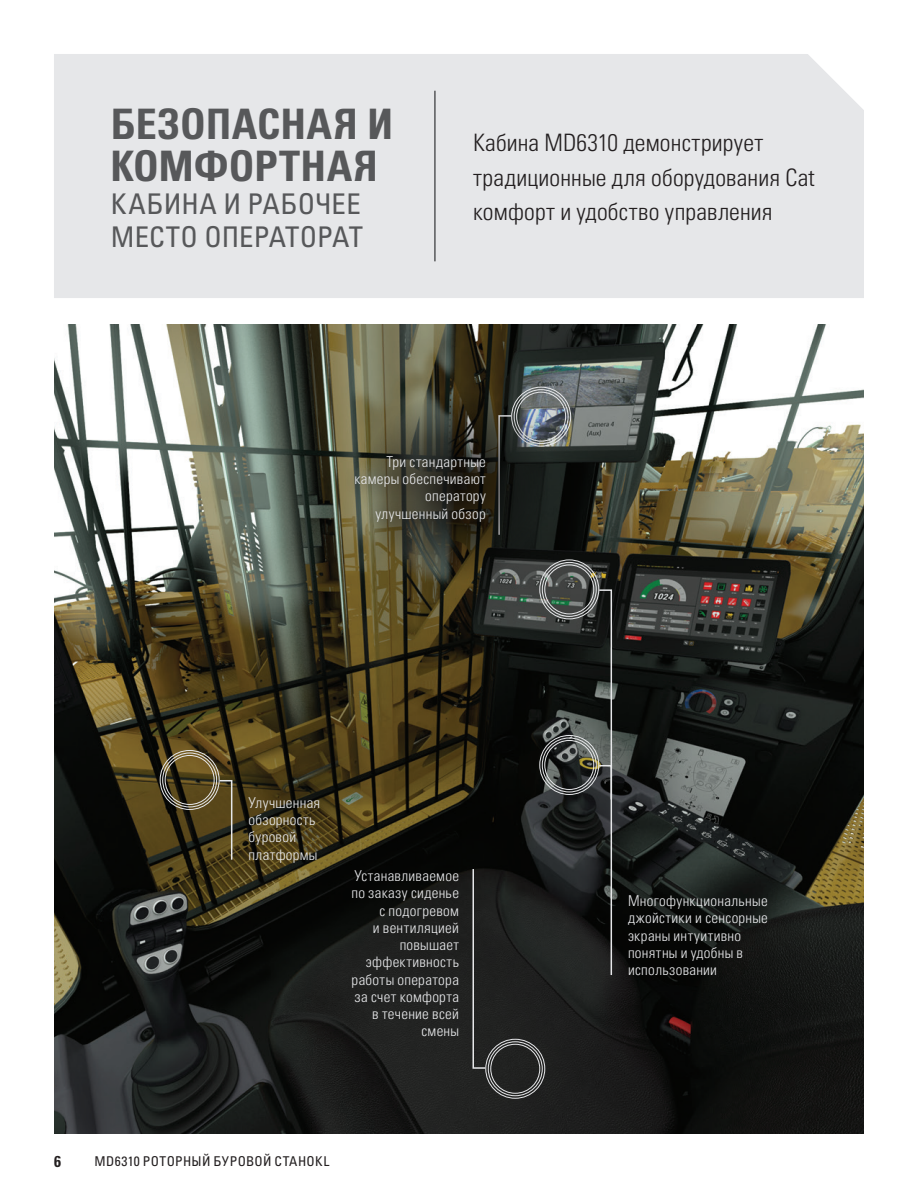
<style>
.page{position:relative;width:918px;height:1188px;background:#fff}
.page>*{position:absolute;margin:0;border:0;box-sizing:border-box;transform-origin:0 0}
.Copy{font:42px/42px "Univers LTCYR 67 Bold Cond";color:#57585a}
.Copy-2{font:condensed 28.5px/33px "Univers LTCYR 57";letter-spacing:.005em;color:#57585a}
.Copy-3{font:24px/34.5px "Univers LTCYR 47 Light Cond";letter-spacing:.01em;color:#231f20}
.t1{font:700 condensed 15.75px "Univers LT Std";color:#231f20}
.Copy-4{font:15px/17.2px "Univers LTCYR 47 Light Cond";letter-spacing:.02em;color:#e6e7e9;text-align:right}
.t2{font:condensed 13.5px "Univers LTCYR 57";letter-spacing:.025em;color:#231f20}
</style>
<div class="page">
<img style="left:54px;top:324px;width:810px;height:810px">
<div style="left:54px;top:54px;width:810px;height:244px;background:#e6e7e9"></div>
<div style="left:514px;top:389px;width:55px;height:55px;border:1px solid #e6e7e9;border-radius:50%"></div>
<div style="left:516px;top:392px;width:50px;height:50px;border:1px solid #e6e7e9;border-radius:50%"></div>
<div style="left:539px;top:735px;width:60px;height:60px;border:1px solid #e6e7e9;border-radius:50%"></div>
<div style="left:542px;top:737px;width:55px;height:55px;border:1px solid #e6e7e9;border-radius:50%"></div>
<div style="left:544px;top:740px;width:50px;height:50px;border:1px solid #e6e7e9;border-radius:50%"></div>
<div style="left:539px;top:559px;width:60px;height:60px;border:1px solid #e6e7e9;border-radius:50%"></div>
<div style="left:542px;top:562px;width:55px;height:55px;border:1px solid #e6e7e9;border-radius:50%"></div>
<div style="left:544px;top:564px;width:50px;height:50px;border:1px solid #e6e7e9;border-radius:50%"></div>
<div style="left:160px;top:750px;width:60px;height:60px;border:1px solid #e6e7e9;border-radius:50%"></div>
<div style="left:162px;top:752px;width:55px;height:55px;border:1px solid #e6e7e9;border-radius:50%"></div>
<div style="left:165px;top:755px;width:50px;height:50px;border:1px solid #e6e7e9;border-radius:50%"></div>
<div style="left:485px;top:1039px;width:60px;height:60px;border:1px solid #e6e7e9;border-radius:50%"></div>
<div style="left:488px;top:1041px;width:55px;height:55px;border:1px solid #e6e7e9;border-radius:50%"></div>
<div style="left:490px;top:1044px;width:50px;height:50px;border:1px solid #e6e7e9;border-radius:50%"></div>
<svg style="left:472px;top:868px;width:15px;height:202px;background:#343534"></svg>
<svg style="left:598px;top:589px;width:15px;height:388px;background:#383a3a"></svg>
<svg style="left:218px;top:779px;width:15px;height:82px"></svg>
<svg style="left:361px;top:391px;width:189px;height:189px;background:#36362b"></svg>
<div style="left:343px;top:444px;width:154px;height:88px;background:#231f20;opacity:.75"></div>
<hr style="left:434px;top:91px;width:2px;height:170px;background:#57585a">
<p class="Copy" style="left:111px;top:102px;width:284px">БЕЗОПАСНАЯ И<br>КОМФОРТНАЯ</p>
<p class="Copy-2" style="left:111px;top:186px;width:254px">КАБИНА И РАБОЧЕЕ<br>МЕСТО ОПЕРАТОРАT</p>
<p class="Copy-3" style="left:473px;top:124px;width:343px">Кабина MD6310 демонстрирует традиционные для оборудования Cat комфорт и удобство управления</p>
<p class="Copy-4" style="left:354px;top:452px;width:133px">Три стандартные камеры обеспечивают оператору улучшенный обзор</p>
<p class="Copy-4" style="left:248px;top:793px;width:73px;text-align:left">Улучшенная обзорность буровой платформы</p>
<p class="Copy-4" style="left:351px;top:866px;width:109px">Устанавливаемое по заказу сиденье с подогревом<br>и вентиляцией повышает эффективность работы оператора за счет комфорта в течение всей смены</p>
<p class="t1" style="left:54px;top:1151px;width:8px">6</p>
<p class="t2" style="left:94px;top:1153px;width:236px">MD6310 РОТОРНЫЙ БУРОВОЙ СТАНОКL</p>
<p class="Copy-4" style="left:628px;top:891px;width:141px;text-align:left">Многофункциональные джойстики и сенсорные экраны интуитивно понятны и удобны в использовании</p>
</div>
